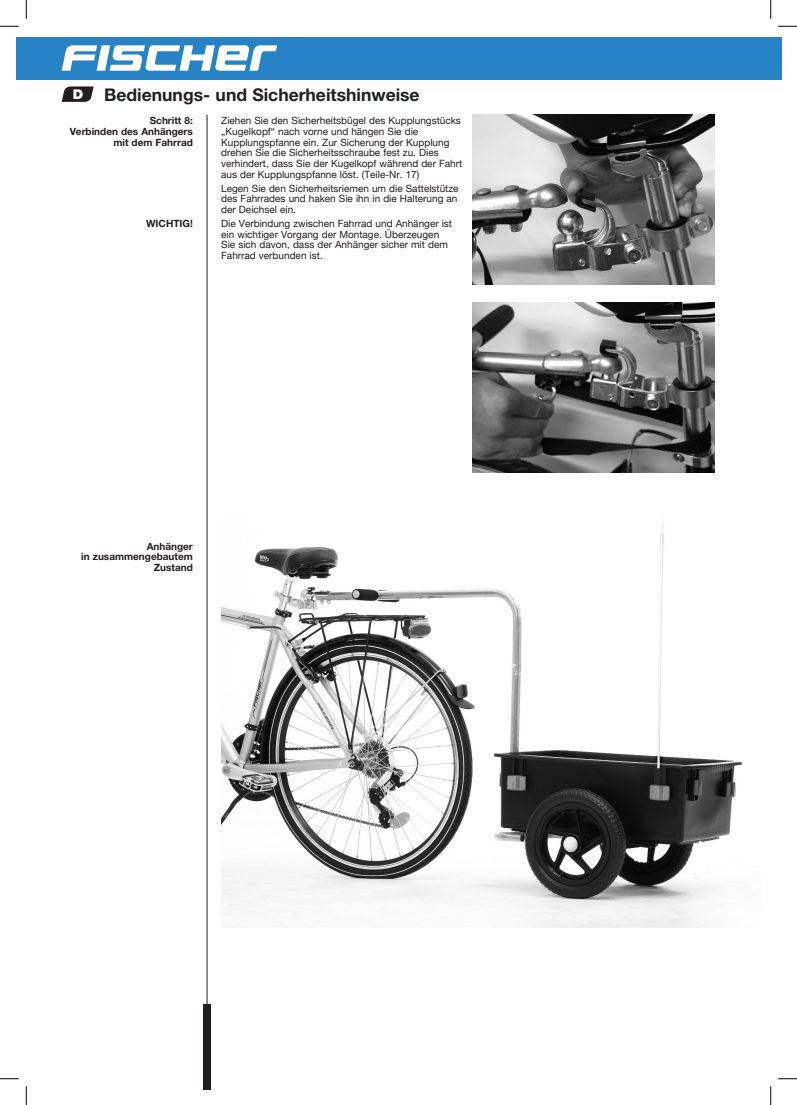
<style>
.page{position:relative;width:797px;height:1105px;background:#fff}
.page>*{position:absolute;margin:0;border:0;box-sizing:border-box;transform-origin:0 0}
.t1{font:700 17.5px "Helvetica Neue CE";color:#231f20}
.t2{font:10px/10.6px "Helvetica Neue";color:#231f20}
.t3{font:700 10px/10.6px "Helvetica Neue CE";color:#231f20;text-align:right}
.s1{font-family:"Helvetica Neue";font-weight:900;font-size:13.38px;color:#fff}
</style>
<div class="page">
<div style="left:203px;top:1004px;width:8px;height:85px;background:#231f20"></div>
<hr style="left:207px;top:115px;width:1px;height:974px;background:#231f20">
<img style="left:473px;top:115px;width:241px;height:170px">
<img style="left:473px;top:303px;width:241px;height:170px">
<img style="left:221px;top:517px;width:521px;height:411px">
<svg style="left:62px;top:86px;width:32px;height:16px"></svg>
<div style="left:16px;top:37px;width:765px;height:42px;background:#2783c5"></div>
<svg style="left:62px;top:45px;width:215px;height:26px"></svg>
<svg style="left:0;top:25px;width:19px;height:2px"></svg>
<svg style="left:778px;top:25px;width:19px;height:2px"></svg>
<svg style="left:0;top:1078px;width:19px;height:1px"></svg>
<svg style="left:778px;top:1078px;width:19px;height:1px"></svg>
<svg style="left:25px;top:0;width:2px;height:19px"></svg>
<svg style="left:25px;top:1086px;width:2px;height:19px"></svg>
<svg style="left:770px;top:0;width:1px;height:19px"></svg>
<svg style="left:770px;top:1086px;width:1px;height:19px"></svg>
<h1 class="t1" style="left:73px;top:84px;width:348px"><span class="s1">D</span> Bedienungs- und Sicherheitshinweise</h1>
<p class="t3" style="left:150px;top:116px;width:45px">Schritt 8:</p>
<p class="t2" style="left:221px;top:116px;width:241px">Ziehen Sie den Sicherheitsbügel des Kupplungstücks</p>
<p class="t3" style="left:70px;top:126px;width:125px">Verbinden des Anhängers</p>
<p class="t2" style="left:221px;top:127px;width:198px">„Kugelkopf“ nach vorne und hängen Sie die</p>
<p class="t3" style="left:113px;top:137px;width:81px">mit dem Fahrrad</p>
<p class="t2" style="left:221px;top:137px;width:242px">Kupplungspfanne ein. Zur Sicherung der Kupplung drehen Sie die Sicherheitsschraube fest zu. Dies verhindert, dass Sie der Kugelkopf während der Fahrt aus der Kupplungspfanne löst. (Teile-Nr. 17)</p>
<p class="t2" style="left:221px;top:183px;width:239px;text-align:justify">Legen Sie den Sicherheitsriemen um die Sattelstütze des Fahrrades und haken Sie ihn in die Halterung an der Deichsel ein.</p>
<p class="t3" style="left:146px;top:218px;width:48px">WICHTIG!</p>
<p class="t2" style="left:221px;top:219px;width:232px">Die Verbindung zwischen Fahrrad und Anhänger ist ein wichtiger Vorgang der Montage. Überzeugen Sie sich davon, dass der Anhänger sicher mit dem Fahrrad verbunden ist.</p>
<p class="t3" style="left:81px;top:541px;width:113px">Anhänger<br>in zusammengebautem<br>Zustand</p>
</div>
